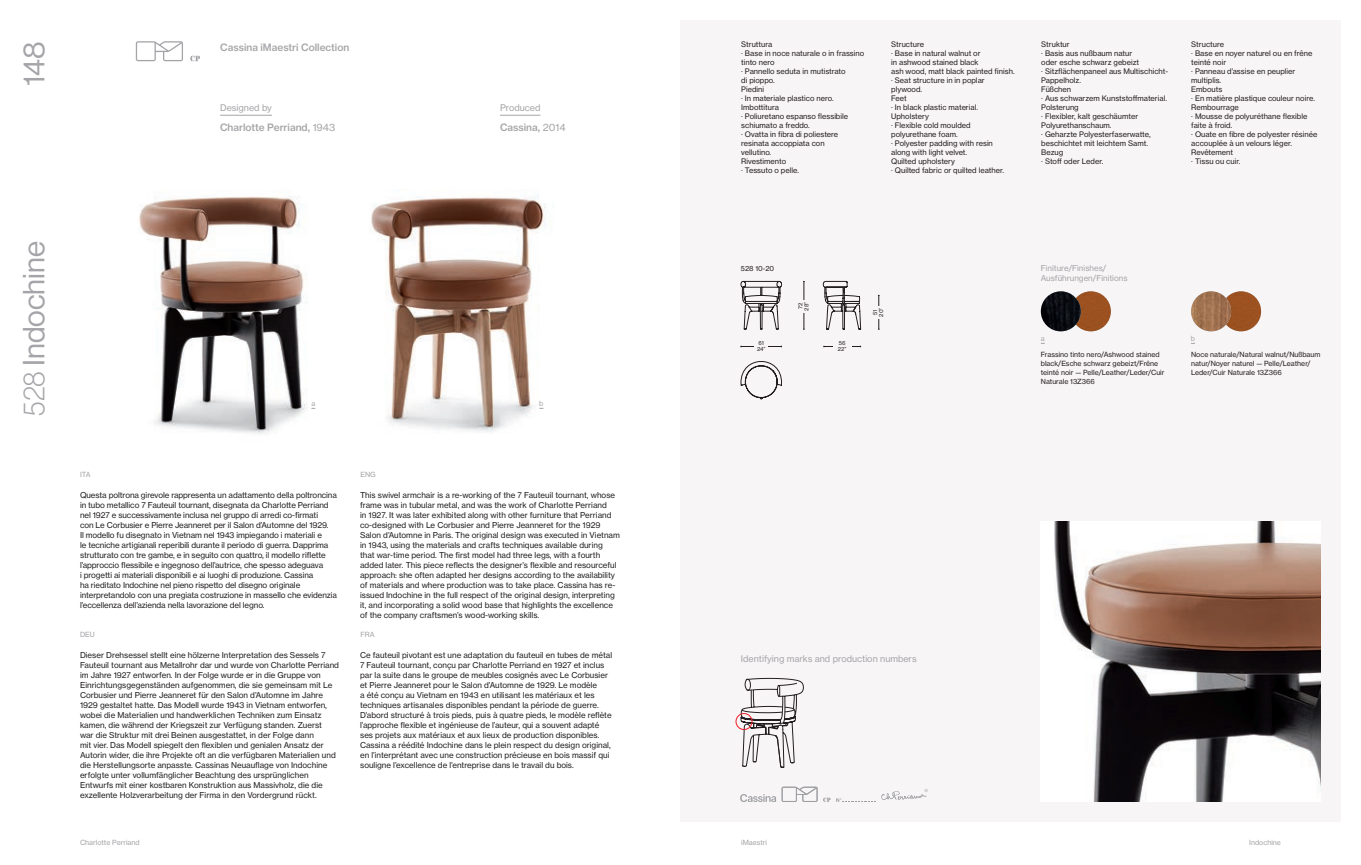
<style>
.page{position:relative;width:1361px;height:865px;background:#fff}
.page>*{position:absolute;margin:0;border:0;box-sizing:border-box;transform-origin:0 0}
.t1{font:30px "Haas Grot Disp 55 Roman";color:#a5a5a9}
.t2{font:500 10px "Haas Grot Text 65";color:#a5a5a9}
.t3{font:9px "Haas Grot Text 55 Roman";color:#a5a5a9}
.t4{font:8px/10px "Haas Grot Text 55 Roman";color:#231f20}
.t5{font:8px/10px "Haas Grot Text 55 Roman";color:#a5a5a9}
.t6{font:7.5px/9px "Haas Grot Text 55 Roman";color:#231f20}
.t7{font:7px/9px "Haas Grot Text 55 Roman";color:#231f20}
.t8{font:7px "Haas Grot Text 55 Roman";color:#a5a5a9}
.t9{font:5.5px/6px "Haas Grot Text 55 Roman";color:#231f20}
.s1{font-family:"Haas Grot Disp 35";font-weight:100}
.s2{font-family:"Haas Grot Text 55 Roman";font-weight:400}
</style>
<div class="page">
<div style="left:680px;top:20px;width:661px;height:801px;background:#f8f5f6"></div>
<img style="left:371px;top:196px;width:176px;height:237px">
<img style="left:139px;top:196px;width:177px;height:238px">
<img style="left:1054px;top:521px;width:267px;height:280px">
<svg style="left:741px;top:678px;width:62px;height:89px"></svg>
<hr style="left:220px;top:115px;width:52px;height:1px;background:#a5a5a9">
<hr style="left:500px;top:115px;width:40px;height:1px;background:#a5a5a9">
<div style="left:735px;top:713px;width:17px;height:17px;border:1px solid #ee1d23;border-radius:50%"></div>
<img style="left:1221px;top:291px;width:40px;height:40px;border-radius:20px">
<img style="left:1071px;top:291px;width:40px;height:40px;border-radius:20px">
<img style="left:1191px;top:291px;width:40px;height:40px;border-radius:20px">
<img style="left:1041px;top:291px;width:40px;height:40px;border-radius:20px">
<hr style="left:741px;top:346px;width:40px;height:1px;background:#231f20">
<hr style="left:824px;top:346px;width:36px;height:1px;background:#231f20">
<div style="left:754px;top:340px;width:14px;height:11px;background:#f8f5f6"></div>
<div style="left:833px;top:340px;width:18px;height:11px;background:#f8f5f6"></div>
<hr style="left:804px;top:281px;width:1px;height:48px;background:#231f20">
<hr style="left:878px;top:295px;width:1px;height:34px;background:#231f20">
<div style="left:798px;top:300px;width:12px;height:12px;background:#f8f5f6"></div>
<div style="left:873px;top:306px;width:12px;height:12px;background:#f8f5f6"></div>
<svg style="left:741px;top:281px;width:41px;height:48px"></svg>
<svg style="left:823px;top:281px;width:38px;height:48px"></svg>
<svg style="left:741px;top:361px;width:41px;height:39px"></svg>
<svg style="left:136px;top:41px;width:47px;height:20px"></svg>
<svg style="left:190px;top:56px;width:10px;height:5px"></svg>
<svg style="left:740px;top:786px;width:188px;height:16px"></svg>
<h1 class="t1" style="left:17px;top:86px;width:46px;rotate:-90deg">148</h1>
<h1 class="t1" style="left:17px;top:416px;width:176px;rotate:-90deg"><span class="s1">528</span> Indochine</h1>
<p class="t2" style="left:220px;top:41px;width:131px">Cassina iMaestri Collection</p>
<p class="t3" style="left:220px;top:102px;width:53px">Designed by</p>
<p class="t2" style="left:220px;top:121px;width:117px">Charlotte Perriand, <span class="s2">1943</span></p>
<p class="t3" style="left:500px;top:102px;width:42px">Produced</p>
<p class="t2" style="left:500px;top:121px;width:67px">Cassina, <span class="s2">2014</span></p>
<p class="t8" style="left:311px;top:399px;width:5px">a</p>
<p class="t8" style="left:539px;top:399px;width:6px">b</p>
<p class="t8" style="left:80px;top:470px;width:12px">ITA</p>
<p class="t8" style="left:360px;top:470px;width:17px">ENG</p>
<p class="t4" style="left:80px;top:490px;width:258px">Questa poltrona girevole rappresenta un adattamento della poltroncina in tubo metallico 7 Fauteuil tournant, disegnata da Charlotte Perriand nel 1927 e successivamente inclusa nel gruppo di arredi co-firmati<br>con Le Corbusier e Pierre Jeanneret per il Salon d’Automne del 1929.<br>Il modello fu disegnato in Vietnam nel 1943 impiegando i materiali e<br>le tecniche artigianali reperibili durante il periodo di guerra. Dapprima strutturato con tre gambe, e in seguito con quattro, il modello riflette l’approccio flessibile e ingegnoso dell’autrice, che spesso adeguava<br>i progetti ai materiali disponibili e ai luoghi di produzione. Cassina<br>ha rieditato Indochine nel pieno rispetto del disegno originale interpretandolo con una pregiata costruzione in massello che evidenzia l’eccellenza dell’azienda nella lavorazione del legno.</p>
<p class="t4" style="left:360px;top:490px;width:261px">This swivel armchair is a re-working of the 7 Fauteuil tournant, whose frame was in tubular metal, and was the work of Charlotte Perriand<br>in 1927. It was later exhibited along with other furniture that Perriand co-designed with Le Corbusier and Pierre Jeanneret for the 1929<br>Salon d’Automne in Paris. The original design was executed in Vietnam in 1943, using the materials and crafts techniques available during<br>that war-time period. The first model had three legs, with a fourth added later. This piece reflects the designer’s flexible and resourceful approach: she often adapted her designs according to the availability of materials and where production was to take place. Cassina has re&shy;issued Indochine in the full respect of the original design, interpreting it, and incorporating a solid wood base that highlights the excellence of the company craftsmen’s wood-working skills.</p>
<p class="t4" style="left:360px;top:650px;width:254px">Ce fauteuil pivotant est une adaptation du fauteuil en tubes de métal 7 Fauteuil tournant, conçu par Charlotte Perriand en 1927 et inclus par la suite dans le groupe de meubles cosignés avec Le Corbusier et Pierre Jeanneret pour le Salon d’Automne de 1929. Le modèle<br>a été conçu au Vietnam en 1943 en utilisant les matériaux et les techniques artisanales disponibles pendant la période de guerre.<br>D’abord structuré à trois pieds, puis à quatre pieds, le modèle reflète l’approche flexible et ingénieuse de l’auteur, qui a souvent adapté ses projets aux matériaux et aux lieux de production disponibles.<br>Cassina a réédité Indochine dans le plein respect du design original, en l’interprétant avec une construction précieuse en bois massif qui souligne l’excellence de l’entreprise dans le travail du bois.</p>
<p class="t8" style="left:80px;top:630px;width:16px">DEU</p>
<p class="t8" style="left:360px;top:630px;width:16px">FRA</p>
<p class="t4" style="left:80px;top:650px;width:260px">Dieser Drehsessel stellt eine hölzerne Interpretation des Sessels 7<br>Fauteuil tournant aus Metallrohr dar und wurde von Charlotte Perriand im Jahre 1927 entworfen. In der Folge wurde er in die Gruppe von Einrichtungsgegenständen aufgenommen, die sie gemeinsam mit Le Corbusier und Pierre Jeanneret für den Salon d’Automne im Jahre 1929 gestaltet hatte. Das Modell wurde 1943 in Vietnam entworfen, wobei die Materialien und handwerklichen Techniken zum Einsatz kamen, die während der Kriegszeit zur Verfügung standen. Zuerst<br>war die Struktur mit drei Beinen ausgestattet, in der Folge dann<br>mit vier. Das Modell spiegelt den flexiblen und genialen Ansatz der Autorin wider, die ihre Projekte oft an die verfügbaren Materialien und die Herstellungsorte anpasste. Cassinas Neuauflage von Indochine erfolgte unter vollumfänglicher Beachtung des ursprünglichen Entwurfs mit einer kostbaren Konstruktion aus Massivholz, die die exzellente Holzverarbeitung der Firma in den Vordergrund rückt.</p>
<p class="t6" style="left:741px;top:40px;width:125px">Struttura<br>· Base in noce naturale o in frassino tinto nero<br>· Pannello seduta in mutistrato<br>di pioppo.<br>Piedini<br>· In materiale plastico nero.<br>Imbottitura<br>· Poliuretano espanso flessibile schiumato a freddo.<br>· Ovatta in fibra di poliestere resinata accoppiata con<br>vellutino.<br>Rivestimento<br>· Tessuto o pelle.</p>
<p class="t6" style="left:1041px;top:40px;width:128px">Struktur<br>· Basis aus nußbaum natur<br>oder esche schwarz gebeizt<br>· Sitzflächenpaneel aus Multischicht-<br>Pappelholz.<br>Füßchen<br>· Aus schwarzem Kunststoffmaterial.<br>Polsterung<br>· Flexibler, kalt geschäumter<br>Polyurethanschaum.<br>· Geharzte Polyesterfaserwatte, beschichtet mit leichtem Samt.<br>Bezug<br>· Stoff oder Leder.</p>
<p class="t6" style="left:891px;top:40px;width:125px">Structure<br>· Base in natural walnut or<br>in ashwood stained black<br>ash wood, matt black painted finish. · Seat structure in in poplar plywood.<br>Feet<br>· In black plastic material.<br>Upholstery<br>· Flexible cold moulded polyurethane foam.<br>· Polyester padding with resin<br>along with light velvet.<br>Quilted upholstery<br>· Quilted fabric or quilted leather.</p>
<p class="t6" style="left:1191px;top:40px;width:128px">Structure<br>· Base en noyer naturel ou en frêne teinté noir<br>· Panneau d’assise en peuplier multiplis.<br>Embouts<br>· En matière plastique couleur noire.<br>Rembourrage<br>· Mousse de polyuréthane flexible faite à froid.<br>· Ouate en fibre de polyester résinée accouplée à un velours léger.<br>Revêtement<br>· Tissu ou cuir.</p>
<p class="t7" style="left:741px;top:264px;width:35px">528 10-20</p>
<p class="t9" style="left:797px;top:310px;width:10px;rotate:-90deg">72<br>28”</p>
<p class="t9" style="left:757px;top:340px;width:10px">61<br>24”</p>
<p class="t9" style="left:838px;top:340px;width:10px">56<br>22”</p>
<p class="t9" style="left:872px;top:317px;width:10px;text-align:center;rotate:-90deg">51<br>20”</p>
<p class="t3" style="left:741px;top:652px;width:177px">Identifying marks and production numbers</p>
<p class="t5" style="left:1041px;top:263px;width:88px">Finiture/Finishes/<br>Ausführungen/Finitions</p>
<p class="t8" style="left:1041px;top:334px;width:5px">a</p>
<p class="t8" style="left:1191px;top:334px;width:6px">b</p>
<p class="t7" style="left:1041px;top:350px;width:125px">Frassino tinto nero/Ashwood stained black/Esche schwarz gebeizt/Frêne teinté noir — Pelle/Leather/Leder/Cuir Naturale 13Z366</p>
<p class="t7" style="left:1191px;top:350px;width:131px">Noce naturale/Natural walnut/Nußbaum natur/Noyer naturel — Pelle/Leather/<br>Leder/Cuir Naturale 13Z366</p>
<p class="t8" style="left:80px;top:838px;width:61px">Charlotte Perriand</p>
<p class="t8" style="left:741px;top:838px;width:27px">iMaestri</p>
<p class="t8" style="left:1249px;top:838px;width:33px">Indochine</p>
</div>
